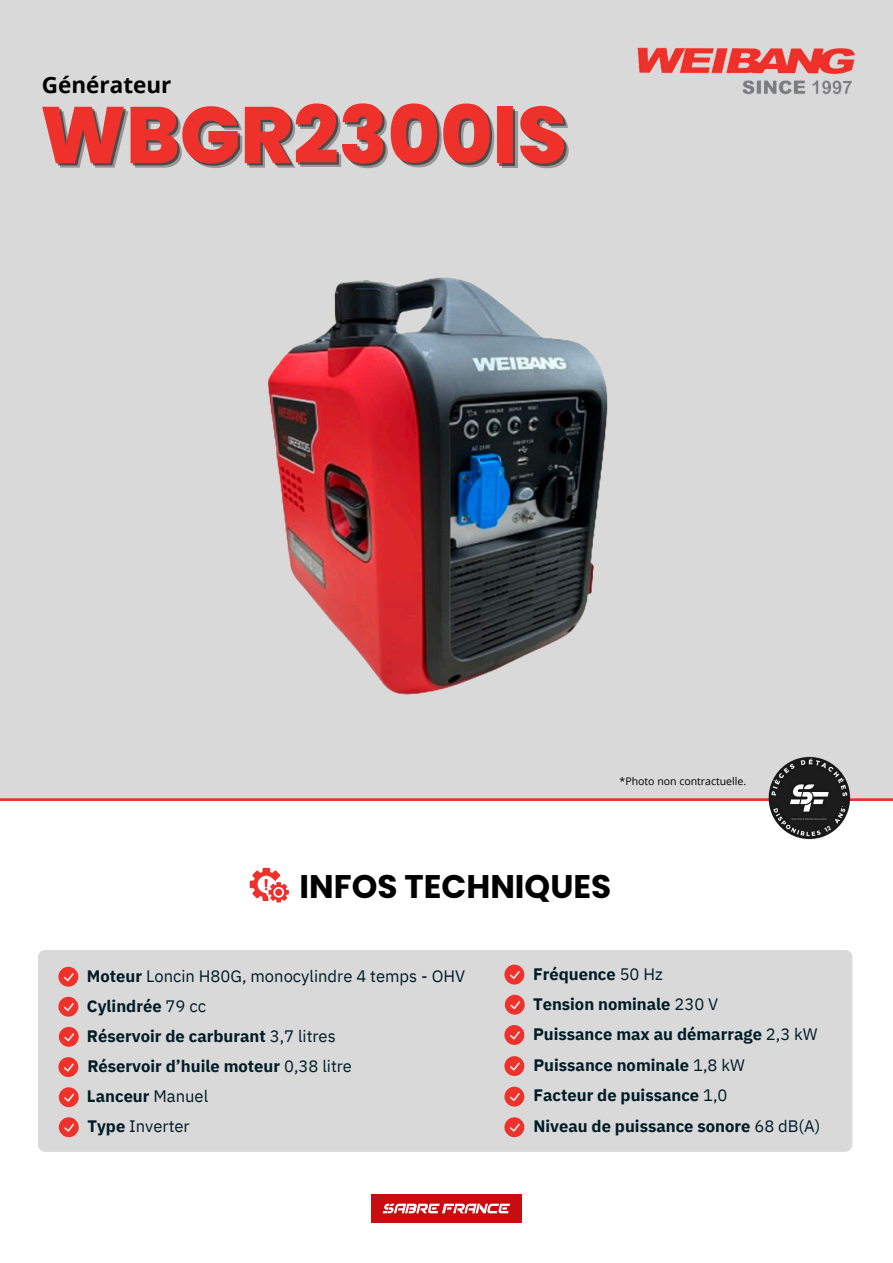
<style>
.page{position:relative;width:893px;height:1263px;background:#fff}
.page>*{position:absolute;margin:0;border:0;box-sizing:border-box;transform-origin:0 0}
.t1{font:800 80.03px "Poppins";color:#ee312b}
.t2{font:700 32.7px "Poppins";color:#000}
.t3{font:700 22.5px "Open Sans";color:#000}
.t4{font:700 16.58px "IBM Plex Sans";color:#001c27}
.t5{font:16.58px "IBM Plex Sans";color:#001c27}
.t6{font:10.5px "Open Sans";color:#000}
.s1{font-weight:700}
.s2{font-weight:400}
</style>
<div class="page">
<div style="left:0;top:0;width:893px;height:799px;background:#d9d9d9"></div>
<img style="left:371px;top:1195px;width:151px;height:27px">
<img style="left:637px;top:47px;width:218px;height:48px">
<img style="left:267px;top:277px;width:341px;height:418px">
<svg style="left:0;top:798px;width:893px;height:3px;background:#ec3f3a"></svg>
<img style="left:765px;top:756px;width:87px;height:84px">
<svg style="left:250px;top:868px;width:39px;height:34px"></svg>
<div style="left:38px;top:950px;width:814px;height:202px;background:#d9d9d9;border-radius:7px"></div>
<svg style="left:59px;top:1117px;width:20px;height:20px"></svg>
<svg style="left:504px;top:965px;width:20px;height:19px"></svg>
<svg style="left:505px;top:995px;width:19px;height:19px"></svg>
<svg style="left:504px;top:1025px;width:20px;height:20px"></svg>
<svg style="left:504px;top:1056px;width:20px;height:20px"></svg>
<svg style="left:504px;top:1087px;width:20px;height:19px"></svg>
<svg style="left:504px;top:1117px;width:20px;height:20px"></svg>
<svg style="left:58px;top:967px;width:20px;height:19px"></svg>
<svg style="left:58px;top:997px;width:20px;height:19px"></svg>
<svg style="left:59px;top:1027px;width:20px;height:19px"></svg>
<svg style="left:58px;top:1057px;width:20px;height:20px"></svg>
<svg style="left:59px;top:1087px;width:20px;height:20px"></svg>
<p class="t3" style="left:42px;top:69px;width:131px">Générateur</p>
<p class="t1" style="left:40px;top:79px;width:528px">WBGR2300IS</p>
<h2 class="t6" style="left:619px;top:774px;width:128px">*Photo non contractuelle.</h2>
<p class="t2" style="left:299px;top:863px;width:313px">INFOS TECHNIQUES</p>
<p class="t5" style="left:87px;top:965px;width:380px"><span class="s1">Moteur</span> Loncin H80G, monocylindre 4 temps - OHV</p>
<p class="t4" style="left:87px;top:995px;width:121px">Cylindrée <span class="s2">79 cc</span></p>
<p class="t4" style="left:87px;top:1025px;width:250px">Réservoir de carburant <span class="s2">3,7 litres</span></p>
<p class="t4" style="left:87px;top:1055px;width:266px">Réservoir d’huile moteur <span class="s2">0,38 litre</span></p>
<p class="t4" style="left:87px;top:1085px;width:123px">Lanceur <span class="s2">Manuel</span></p>
<p class="t5" style="left:87px;top:1115px;width:104px"><span class="s1">Type</span> Inverter</p>
<p class="t4" style="left:533px;top:963px;width:131px">Fréquence <span class="s2">50 Hz</span></p>
<p class="t4" style="left:533px;top:993px;width:187px">Tension nominale <span class="s2">230 V</span></p>
<p class="t4" style="left:533px;top:1023px;width:286px">Puissance max au démarrage <span class="s2">2,3 kW</span></p>
<p class="t4" style="left:533px;top:1054px;width:213px">Puissance nominale <span class="s2">1,8 kW</span></p>
<p class="t4" style="left:533px;top:1084px;width:196px">Facteur de puissance <span class="s2">1,0</span></p>
<p class="t4" style="left:533px;top:1115px;width:288px">Niveau de puissance sonore <span class="s2">68 dB(A)</span></p>
</div>
